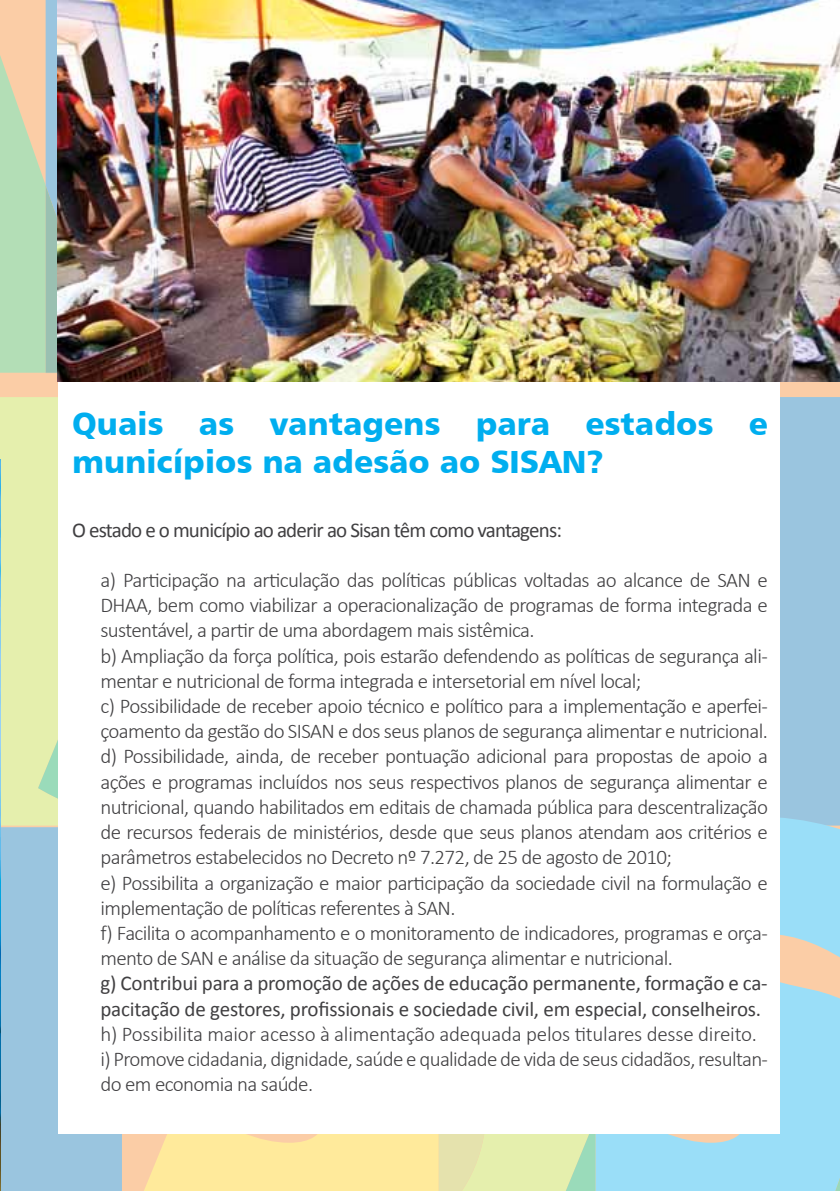
<style>
.page{position:relative;width:840px;height:1191px;background:#fff}
.page>*{position:absolute;margin:0;border:0;box-sizing:border-box;transform-origin:0 0}
.t1{font:32px/38.4px "Humanist 777 BT Black B";color:#00aeef}
.t2{font:300 21px/25.2px "Calibri";letter-spacing:-.03em;color:#414042}
.t3{font:21px/25.2px "Calibri";letter-spacing:-.01em;color:#414042}
.t4{font:21px "Calibri";letter-spacing:-.04em;color:#414042}
</style>
<div class="page">
<svg style="left:0;top:0;width:58px;height:373px"></svg>
<div style="left:0;top:397px;width:58px;height:428px;background:#e5efad"></div>
<div style="left:780px;top:397px;width:59px;height:419px;background:#9ac5df"></div>
<div style="left:1px;top:827px;width:121px;height:364px;background:#9ac5df"></div>
<svg style="left:133px;top:1134px;width:305px;height:57px;fill:#ffea9b"></svg>
<svg style="left:595px;top:816px;width:244px;height:375px;fill:#9adef8"></svg>
<div style="left:486px;top:1134px;width:68px;height:57px;background:#e5efad"></div>
<svg style="left:438px;top:1134px;width:48px;height:57px"></svg>
<svg style="left:554px;top:1134px;width:41px;height:57px"></svg>
<svg style="left:811px;top:827px;width:28px;height:364px"></svg>
<div style="left:58px;top:58px;width:721px;height:1075px;background:#fff"></div>
<img style="left:0;top:459px;width:1px;height:732px">
<img style="left:58px;top:0;width:781px;height:382px">
<h1 class="t1" style="left:72px;top:403px;width:697px">Quais as vantagens para estados e municípios na adesão ao SISAN?</h1>
<p class="t4" style="left:72px;top:516px;width:491px">O estado e o município ao aderir ao Sisan têm como vantagens:</p>
<p class="t2" style="left:100px;top:567px;width:668px">a) Participação na articulação das políticas públicas voltadas ao alcance de SAN e DHAA, bem como viabilizar a operacionalização de programas de forma integrada e sustentável, a partir de uma abordagem mais sistêmica.<br>b) Ampliação da força política, pois estarão defendendo as políticas de segurança ali&shy;mentar e nutricional de forma integrada e intersetorial em nível local;<br>c) Possibilidade de receber apoio técnico e político para a implementação e aperfei&shy;çoamento da gestão do SISAN e dos seus planos de segurança alimentar e nutricional. d) Possibilidade, ainda, de receber pontuação adicional para propostas de apoio a ações e programas incluídos nos seus respectivos planos de segurança alimentar e nutricional, quando habilitados em editais de chamada pública para descentralização de recursos federais de ministérios, desde que seus planos atendam aos critérios e parâmetros estabelecidos no Decreto nº 7.272, de 25 de agosto de 2010;<br>e) Possibilita a organização e maior participação da sociedade civil na formulação e implementação de políticas referentes à SAN.<br>f) Facilita o acompanhamento e o monitoramento de indicadores, programas e orça&shy;mento de SAN e análise da situação de segurança alimentar e nutricional.</p>
<p class="t3" style="left:100px;top:970px;width:668px">g) Contribui para a promoção de ações de educação permanente, formação e ca&shy;pacitação de gestores, profissionais e sociedade civil, em especial, conselheiros.</p>
<p class="t2" style="left:100px;top:1021px;width:668px">h) Possibilita maior acesso à alimentação adequada pelos titulares desse direito. i) Promove cidadania, dignidade, saúde e qualidade de vida de seus cidadãos, resultan&shy;do em economia na saúde.</p>
</div>
